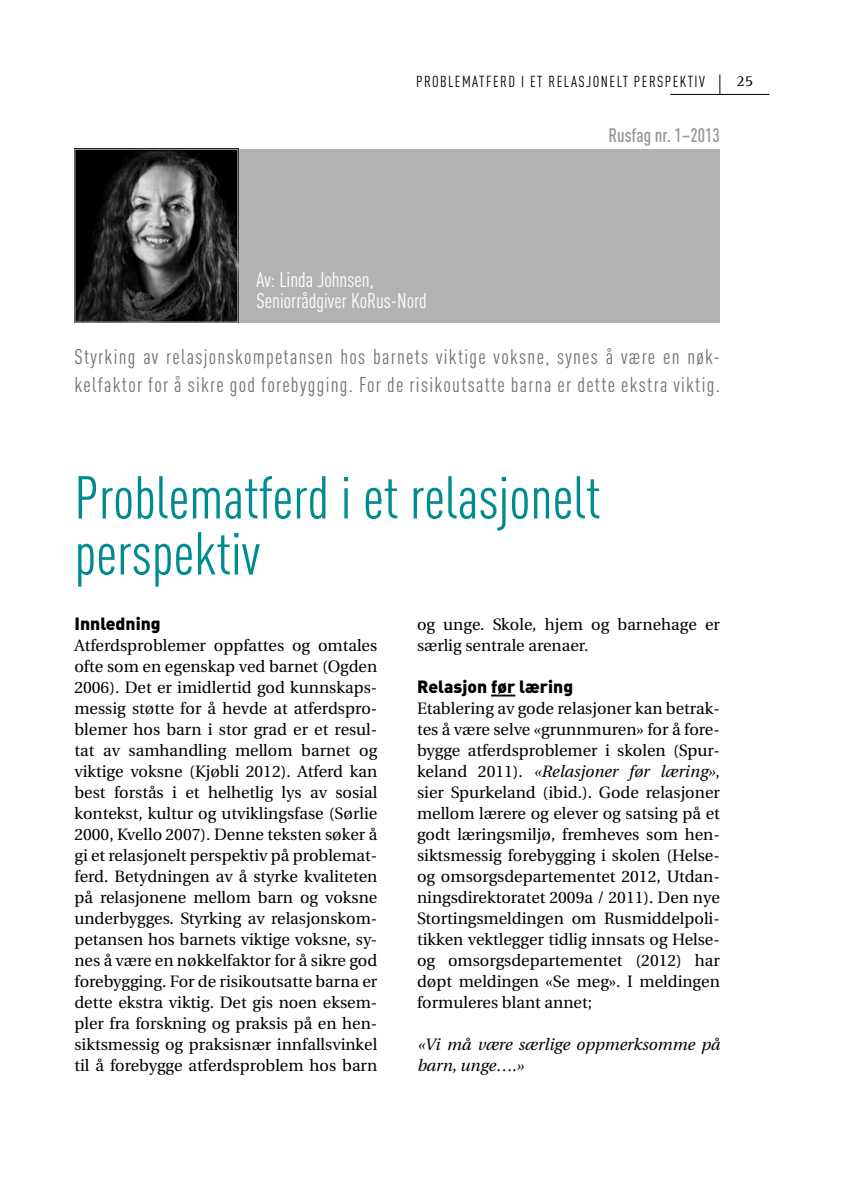
<style>
.page{position:relative;width:844px;height:1191px;background:#fff}
.page>*{position:absolute;margin:0;border:0;box-sizing:border-box;transform-origin:0 0}
.t1{font:59.5px/56px "DIN Cond";color:#008b90}
.t2{font:21px/28px "DIN Cond";letter-spacing:.06em;color:#707172}
.t3{font:21px/21px "DIN Cond";color:#fff}
.t4{font:500 19.25px "DIN Cond";color:#929395}
.t5{font:17.5px "DIN Black Alternate";color:#000}
.t6{font:16.45px/21px "Utopia";color:#000;text-align:justify}
.t7{font:italic 16.45px/21px "Utopia";color:#000}
.t8{font:15.75px "DIN Cond";letter-spacing:.09em;color:#000}
.t9{font:15.75px "Rotis Serif";color:#000}
.s1{font-style:italic}
</style>
<div class="page">
<hr style="left:491px;top:694px;width:24px;height:2px;background:#000">
<div style="left:233px;top:149px;width:486px;height:173px;background:#b1b3b4"></div>
<img style="left:76px;top:151px;width:160px;height:169px">
<div style="left:74px;top:149px;width:164px;height:173px;border:1px solid #b1b3b4"></div>
<hr style="left:670px;top:94px;width:99px;height:1px;background:#000">
<svg style="left:719px;top:74px;width:1px;height:20px"></svg>
<p class="t8" style="left:416px;top:72px;width:290px">Problematferd i et relasjonelt perspektiv</p>
<p class="t9" style="left:736px;top:71px;width:18px">25</p>
<p class="t3" style="left:256px;top:268px;width:172px">Av: Linda Johnsen,<br>Seniorrådgiver KoRus-Nord</p>
<p class="t4" style="left:608px;top:124px;width:113px">Rusfag nr. 1–2013</p>
<p class="t2" style="left:74px;top:342px;width:646px">Styrking av relasjonskompetansen hos barnets viktige voksne, synes å være en nøk&shy;kelfaktor for å sikre god forebygging. For de risikoutsatte barna er dette ekstra viktig.</p>
<h1 class="t1" style="left:74px;top:469px;width:527px">Problematferd i et relasjonelt perspektiv</h1>
<p class="t5" style="left:74px;top:612px;width:88px">Innledning</p>
<p class="t6" style="left:74px;top:635px;width:304px">Atferdsproblemer oppfattes og omtales ofte som en egenskap ved barnet (Ogden 2006). Det er imidlertid god kunnskaps&shy;messig støtte for å hevde at atferdspro&shy;blemer hos barn i stor grad er et resul&shy;tat av samhandling mellom barnet og viktige voksne (Kjøbli 2012). Atferd kan best forstås i et helhetlig lys av sosial kontekst, kultur og utviklingsfase (Sørlie 2000, Kvello 2007). Denne teksten søker å gi et relasjonelt perspektiv på problemat&shy;ferd. Betydningen av å styrke kvaliteten på relasjonene mellom barn og voksne underbygges. Styrking av relasjonskom&shy;petansen hos barnets viktige voksne, sy&shy;nes å være en nøkkelfaktor for å sikre god forebygging. For de risikoutsatte barna er dette ekstra viktig. Det gis noen eksem&shy;pler fra forskning og praksis på en hen&shy;siktsmessig og praksisnær innfallsvinkel til å forebygge atferdsproblem hos barn</p>
<p class="t6" style="left:417px;top:614px;width:304px">og unge. Skole, hjem og barnehage er særlig sentrale arenaer.</p>
<p class="t5" style="left:417px;top:675px;width:158px">Relasjon før læring</p>
<p class="t6" style="left:417px;top:698px;width:304px">Etablering av gode relasjoner kan betrak&shy;tes å være selve «grunnmuren» for å fore&shy;bygge atferdsproblemer i skolen (Spur&shy;keland 2011). <span class="s1">«Relasjoner før læring»</span>, sier Spurkeland (ibid.). Gode relasjoner mellom lærere og elever og satsing på et godt læringsmiljø, fremheves som hen&shy;siktsmessig forebygging i skolen (Helse&shy;og omsorgsdepartementet 2012, Utdan&shy;ningsdirektoratet 2009a / 2011). Den nye Stortingsmeldingen om Rusmiddelpoli&shy;tikken vektlegger tidlig innsats og Helse&shy;og omsorgsdepartementet (2012) har døpt meldingen «Se meg». I meldingen formuleres blant annet;</p>
<p class="t7" style="left:417px;top:1034px;width:304px">«Vi må være særlige oppmerksomme på barn, unge….»</p>
</div>
